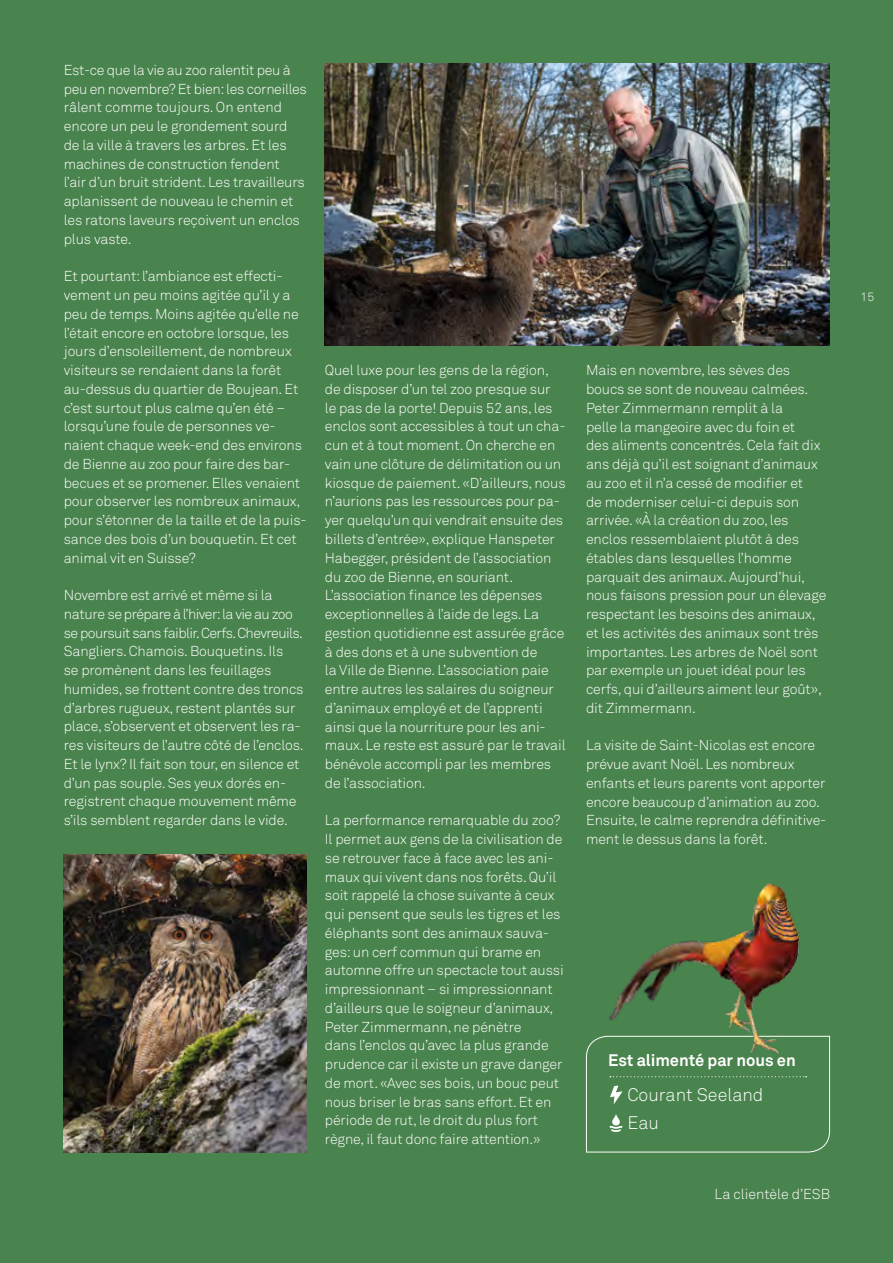
<style>
.page{position:relative;width:893px;height:1263px;background:#fff}
.page>*{position:absolute;margin:0;border:0;box-sizing:border-box;transform-origin:0 0}
.t1{font:300 18px/28.5px "Akkurat Pro";color:#fff}
.t2{font:700 16.5px "Akkurat Pro";letter-spacing:-.005em;color:#fff}
.t3{font:300 14.25px/18.8px "Akkurat Pro";letter-spacing:-.01em;color:#fff}
.t4{font:300 12px "Akkurat Pro";color:#fff}
</style>
<div class="page">
<div style="left:1px;top:0;width:892px;height:1263px;background:#49834d"></div>
<img style="left:0;top:0;width:1px;height:1263px">
<img style="left:64px;top:855px;width:243px;height:297px">
<img style="left:325px;top:64px;width:504px;height:281px">
<svg style="left:586px;top:1035px;width:244px;height:118px"></svg>
<img style="left:604px;top:883px;width:207px;height:175px">
<p class="t3" style="left:64px;top:61px;width:245px">Est-ce que la vie au zoo ralentit peu à peu en novembre? Et bien: les corneilles râlent comme toujours. On entend encore un peu le grondement sourd<br>de la ville à travers les arbres. Et les machines de construction fendent<br>l’air d’un bruit strident. Les travailleurs aplanissent de nouveau le chemin et les ratons laveurs reçoivent un enclos plus vaste.</p>
<p class="t3" style="left:64px;top:267px;width:244px">Et pourtant: l’ambiance est effecti&shy;vement un peu moins agitée qu’il y a peu de temps. Moins agitée qu’elle ne l’était encore en octobre lorsque, les jours d’ensoleillement, de nombreux visiteurs se rendaient dans la forêt au-dessus du quartier de Boujean. Et c’est surtout plus calme qu’en été – lorsqu’une foule de personnes ve&shy;naient chaque week-end des environs de Bienne au zoo pour faire des bar&shy;becues et se promener. Elles venaient pour observer les nombreux animaux, pour s’étonner de la taille et de la puis&shy;sance des bois d’un bouquetin. Et cet animal vit en Suisse?</p>
<p class="t3" style="left:64px;top:586px;width:241px">Novembre est arrivé et même si la nature se prépare à l’hiver: la vie au zoo se poursuit sans faiblir. Cerfs. Chevreuils.<br>Sangliers. Chamois. Bouquetins. Ils<br>se promènent dans les feuillages humides, se frottent contre des troncs d’arbres rugueux, restent plantés sur place, s’observent et observent les ra&shy;res visiteurs de l’autre côté de l’enclos.<br>Et le lynx? Il fait son tour, en silence et d’un pas souple. Ses yeux dorés en&shy;registrent chaque mouvement même s’ils semblent regarder dans le vide.</p>
<p class="t3" style="left:325px;top:361px;width:242px">Quel luxe pour les gens de la région, de disposer d’un tel zoo presque sur<br>le pas de la porte! Depuis 52 ans, les enclos sont accessibles à tout un cha&shy;cun et à tout moment. On cherche en vain une clôture de délimitation ou un kiosque de paiement. «D’ailleurs, nous n’aurions pas les ressources pour pa&shy;yer quelqu’un qui vendrait ensuite des billets d’entrée», explique Hanspeter Habegger, président de l’association du zoo de Bienne, en souriant.<br>L’association finance les dépenses exceptionnelles à l’aide de legs. La gestion quotidienne est assurée grâce à des dons et à une subvention de<br>la Ville de Bienne. L’association paie entre autres les salaires du soigneur d’animaux employé et de l’apprenti ainsi que la nourriture pour les ani&shy;maux. Le reste est assuré par le travail bénévole accompli par les membres de l’association.</p>
<p class="t3" style="left:325px;top:811px;width:240px">La performance remarquable du zoo?<br>Il permet aux gens de la civilisation de se retrouver face à face avec les ani&shy;maux qui vivent dans nos forêts. Qu’il soit rappelé la chose suivante à ceux qui pensent que seuls les tigres et les éléphants sont des animaux sauva&shy;ges: un cerf commun qui brame en automne offre un spectacle tout aussi impressionnant – si impressionnant d’ailleurs que le soigneur d’animaux, Peter Zimmermann, ne pénètre<br>dans l’enclos qu’avec la plus grande prudence car il existe un grave danger de mort. «Avec ses bois, un bouc peut nous briser le bras sans effort. Et en période de rut, le droit du plus fort règne, il faut donc faire attention.»</p>
<p class="t3" style="left:586px;top:361px;width:242px">Mais en novembre, les sèves des boucs se sont de nouveau calmées.<br>Peter Zimmermann remplit à la<br>pelle la mangeoire avec du foin et<br>des aliments concentrés. Cela fait dix ans déjà qu’il est soignant d’animaux au zoo et il n’a cessé de modifier et<br>de moderniser celui-ci depuis son arrivée. «À la création du zoo, les enclos ressemblaient plutôt à des étables dans lesquelles l’homme parquait des animaux. Aujourd’hui, nous faisons pression pour un élevage respectant les besoins des animaux, et les activités des animaux sont très importantes. Les arbres de Noël sont par exemple un jouet idéal pour les cerfs, qui d’ailleurs aiment leur goût», dit Zimmermann.</p>
<p class="t3" style="left:586px;top:736px;width:242px">La visite de Saint-Nicolas est encore prévue avant Noël. Les nombreux enfants et leurs parents vont apporter encore beaucoup d’animation au zoo.<br>Ensuite, le calme reprendra définitive&shy;ment le dessus dans la forêt.</p>
<p class="t2" style="left:608px;top:1050px;width:189px">Est alimenté par nous en</p>
<p class="t1" style="left:627px;top:1080px;width:138px">Courant Seeland<br>Eau</p>
<p class="t3" style="left:715px;top:1185px;width:117px">La clientèle d’ESB</p>
<p class="t4" style="left:861px;top:290px;width:15px">15</p>
</div>
